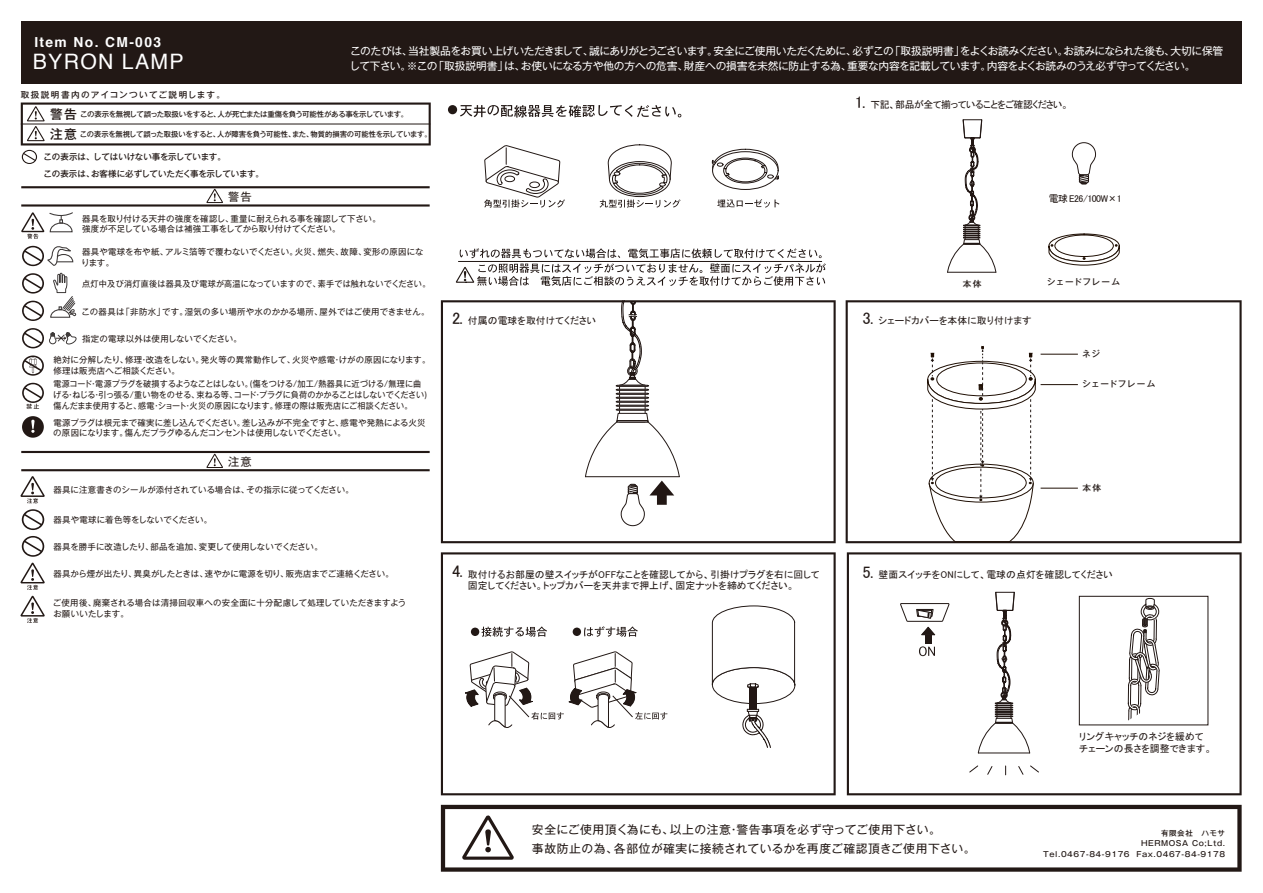
<style>
.page{position:relative;width:1263px;height:893px;background:#fff}
.page>*{position:absolute;margin:0;border:0;box-sizing:border-box;transform-origin:0 0}
.t1{font:21.3px "Helvetica";letter-spacing:.06em;color:#fff}
.t2{font:16.65px "MS P Gothic";color:#221815}
.t3{font:700 13.8px "Helvetica";letter-spacing:.1em;color:#fff}
.t4{font:500 12.75px/19.8px "Gothic MB101 Pro";color:#221815}
.t5{font:11.7px/19.2px "Gothic MB101 Pro";letter-spacing:.04em;color:#221815}
.t6{font:11.25px "Gothic MB101 Pro";color:#221815}
.t7{font:10.65px/14.9px "Gothic MB101 Pro";letter-spacing:-.04em;color:#fff}
.t8{font:9.9px/11.9px "MS P Gothic";letter-spacing:.01em;color:#221815}
.t9{font:9.9px "MS P Gothic";letter-spacing:-.05em;color:#221815}
.t10{font:8.55px/10.6px "Gothic MB101 Pro";letter-spacing:.01em;color:#221815}
.t11{font:8.55px/10.6px "Gothic MB101 Pro";letter-spacing:.01em;color:#221815;scale:.95 1}
.t12{font:8.55px/10.6px "Gothic MB101 Pro";letter-spacing:-.01em;color:#221815}
.t13{font:500 8.55px/17px "Gothic MB101 Pro";letter-spacing:-.015em;color:#221815}
.t14{font:8.55px "Gothic MB101 Pro";letter-spacing:.03em;color:#221815}
.t15{font:500 8.55px "Gothic MB101 Pro";letter-spacing:.16em;color:#221815}
.t16{font:500 8.55px "Gothic MB101 Pro";letter-spacing:.07em;color:#221815}
.t17{font:500 8.55px "Gothic MB101 Pro";letter-spacing:.01em;color:#221815}
.t18{font:500 7.5px/10.6px "Gothic MB101 Pro";letter-spacing:.075em;color:#221815;text-align:right}
.t19{font:500 7.5px "Gothic MB101 Pro";letter-spacing:-.015em;color:#221815}
.t20{font:500 7.5px "Gothic MB101 Pro";letter-spacing:-.06em;color:#221815}
.s1{font-size:16.65px}
</style>
<div class="page">
<div style="left:21px;top:21px;width:1220px;height:63px;background:#221815"></div>
<svg style="left:1048px;top:234px;width:72px;height:32px"></svg>
<svg style="left:441px;top:805px;width:800px;height:67px"></svg>
<svg style="left:21px;top:103px;width:410px;height:61px"></svg>
<hr style="left:21px;top:124px;width:409px;height:1px;background:#221815">
<svg style="left:206px;top:189px;width:17px;height:14px"></svg>
<svg style="left:206px;top:454px;width:17px;height:14px"></svg>
<hr style="left:21px;top:186px;width:409px;height:2px;background:#221815">
<hr style="left:21px;top:204px;width:409px;height:3px;background:#221815">
<hr style="left:21px;top:451px;width:409px;height:2px;background:#221815">
<hr style="left:21px;top:469px;width:409px;height:2px;background:#221815">
<svg style="left:21px;top:212px;width:52px;height:27px"></svg>
<svg style="left:22px;top:416px;width:22px;height:22px"></svg>
<svg style="left:22px;top:355px;width:22px;height:21px"></svg>
<svg style="left:22px;top:383px;width:22px;height:26px"></svg>
<svg style="left:22px;top:246px;width:54px;height:75px"></svg>
<svg style="left:22px;top:328px;width:55px;height:20px"></svg>
<svg style="left:21px;top:476px;width:24px;height:27px"></svg>
<svg style="left:21px;top:596px;width:24px;height:27px"></svg>
<svg style="left:22px;top:509px;width:22px;height:21px"></svg>
<svg style="left:21px;top:536px;width:24px;height:54px"></svg>
<svg style="left:1072px;top:142px;width:24px;height:43px"></svg>
<svg style="left:712px;top:148px;width:67px;height:42px"></svg>
<svg style="left:448px;top:105px;width:233px;height:13px"></svg>
<svg style="left:484px;top:145px;width:81px;height:63px"></svg>
<svg style="left:600px;top:144px;width:81px;height:64px"></svg>
<svg style="left:717px;top:199px;width:62px;height:9px"></svg>
<svg style="left:456px;top:248px;width:370px;height:38px"></svg>
<svg style="left:846px;top:300px;width:395px;height:243px"></svg>
<svg style="left:927px;top:346px;width:109px;height:197px"></svg>
<hr style="left:1040px;top:384px;width:38px;height:1px;background:#1f0f04">
<hr style="left:1040px;top:354px;width:38px;height:1px;background:#1f0f04">
<hr style="left:1040px;top:488px;width:38px;height:1px;background:#1f0f04">
<svg style="left:441px;top:300px;width:395px;height:243px"></svg>
<svg style="left:441px;top:552px;width:395px;height:243px"></svg>
<svg style="left:847px;top:552px;width:394px;height:243px"></svg>
<svg style="left:585px;top:300px;width:95px;height:226px"></svg>
<hr style="left:978px;top:753px;width:52px;height:1px;background:#221815">
<svg style="left:978px;top:592px;width:52px;height:161px"></svg>
<svg style="left:947px;top:119px;width:49px;height:154px"></svg>
<h3 class="t3" style="left:34px;top:31px;width:128px">Item No. CM-003</h3>
<p class="t7" style="left:349px;top:42px;width:875px">このたびは、当社製品をお買い上げいただきまして、誠にありがとうございます。安全にご使用いただくために、必ずこの「取扱説明書」をよくお読みください。お読みになられた後も、大切に保管して下さい。※この「取扱説明書」は、お使いになる方や他の方への危害、財産への損害を未然に防止する為、重要な内容を記載しています。内容をよくお読みのうえ必ず守ってください。</p>
<p class="t20" style="left:80px;top:108px;width:330px">この表示を無視して誤った取扱いをすると、人が死亡または重傷を負う可能性がある事を示しています。</p>
<p class="t19" style="left:80px;top:128px;width:353px">この表示を無視して誤った取扱いをすると、人が障害を負う可能性、また、物質的損害の可能性を示しています。</p>
<p class="t13" style="left:44px;top:148px;width:222px">この表示は、してはいけない事を示しています。<br>この表示は、お客様に必ずしていただく事を示しています。</p>
<h1 class="t1" style="left:33px;top:45px;width:152px">BYRON LAMP</h1>
<p class="t15" style="left:21px;top:88px;width:206px">取扱説明書内のアイコンついてご説明します。</p>
<p class="t9" style="left:855px;top:99px;width:215px"><span class="s1">1.</span> 下記、部品が全て揃っていることをご確認ください。</p>
<h3 class="t4" style="left:50px;top:102px;width:28px">警告注意</h3>
<h3 class="t6" style="left:228px;top:187px;width:25px">警告</h3>
<p class="t10" style="left:82px;top:212px;width:300px">器具を取り付ける天井の強度を確認し、重量に耐えられる事を確認して下さい。強度が不足している場合は補強工事をしてから取り付けてください。</p>
<p class="t10" style="left:81px;top:245px;width:344px">器具や電球を布や紙、アルミ箔等で覆わないでください。火災、燃失、故障、変形の原因になります。</p>
<p class="t11" style="left:82px;top:277px;width:368px">点灯中及び消灯直後は器具及び電球が高温になっていますので、素手では触れないでください。</p>
<p class="t14" style="left:82px;top:305px;width:350px">この器具は「非防水」です。湿気の多い場所や水のかかる場所、屋外ではご使用できません。</p>
<p class="t10" style="left:82px;top:332px;width:161px">指定の電球以外は使用しないでください。</p>
<p class="t10" style="left:53px;top:353px;width:379px">絶対に分解したり、修理・改造をしない。発火等の異常動作して、火災や感電・けがの原因になります。修理は販売店へご相談ください。</p>
<p class="t11" style="left:53px;top:377px;width:395px">電源コード・電源プラグを破損するようなことはしない。(傷をつける/加工/熱器具に近づける/無理に曲げる・ねじる・引っ張る/重い物をのせる、束ねる等、コード・プラグに負荷のかかることはしないでください)傷んだまま使用すると、感電・ショート・火災の原因になります。修理の際は販売店にご相談ください。</p>
<p class="t12" style="left:53px;top:416px;width:374px">電源プラグは根元まで確実に差し込んでください。差し込みが不完全ですと、感電や発熱による火災の原因になります。傷んだプラグゆるんだコンセントは使用しないでください。</p>
<h3 class="t6" style="left:228px;top:452px;width:25px">注意</h3>
<p class="t10" style="left:53px;top:483px;width:302px">器具に注意書きのシールが添付されている場合は、その指示に従ってください。</p>
<p class="t10" style="left:53px;top:513px;width:160px">器具や電球に着色等をしないでください。</p>
<p class="t10" style="left:53px;top:540px;width:271px">器具を勝手に改造したり、部品を追加、変更して使用しないでください。</p>
<p class="t10" style="left:53px;top:567px;width:342px">器具から煙が出たり、異臭がしたときは、速やかに電源を切り、販売店までご連絡ください。</p>
<p class="t10" style="left:53px;top:596px;width:355px">ご使用後、廃棄される場合は清掃回収車への安全面に十分配慮して処理していただきますようお願いいたします。</p>
<p class="t8" style="left:452px;top:314px;width:146px"><span class="s1">2.</span> 付属の電球を取付けてください</p>
<h2 class="t2" style="left:452px;top:562px;width:12px">4.</h2>
<p class="t8" style="left:468px;top:568px;width:353px">取付けるお部屋の壁スイッチがOFFなことを確認してから、引掛けプラグを右に回して固定してください。トップカバーを天井まで押上げ、固定ナットを締めてください。</p>
<p class="t9" style="left:1049px;top:193px;width:75px">電球 E26/100W×1</p>
<p class="t17" style="left:963px;top:276px;width:20px">本体</p>
<p class="t8" style="left:863px;top:314px;width:171px"><span class="s1">3.</span> シェードカバーを本体に取り付けます</p>
<p class="t16" style="left:1047px;top:275px;width:75px">シェードフレーム</p>
<p class="t17" style="left:1082px;top:347px;width:19px">ネジ</p>
<p class="t16" style="left:1082px;top:377px;width:75px">シェードフレーム</p>
<p class="t17" style="left:1082px;top:481px;width:20px">本体</p>
<h2 class="t2" style="left:863px;top:563px;width:12px">5.</h2>
<p class="t8" style="left:878px;top:568px;width:236px">壁面スイッチをONにして、電球の点灯を確認してください</p>
<p class="t8" style="left:1079px;top:731px;width:134px">リングキャッチのネジを緩めてチェーンの長さを調整できます。</p>
<h3 class="t5" style="left:532px;top:818px;width:445px">安全にご使用頂く為にも、以上の注意・警告事項を必ず守ってご使用下さい。<br>事故防止の為、各部位が確実に接続されているかを再度ご確認頂きご使用下さい。</h3>
<p class="t18" style="left:1043px;top:827px;width:183px">有限会社 ハモサ<br>HERMOSA Co;Ltd.<br>Tel.0467-84-9176 Fax.0467-84-9178</p>
</div>
